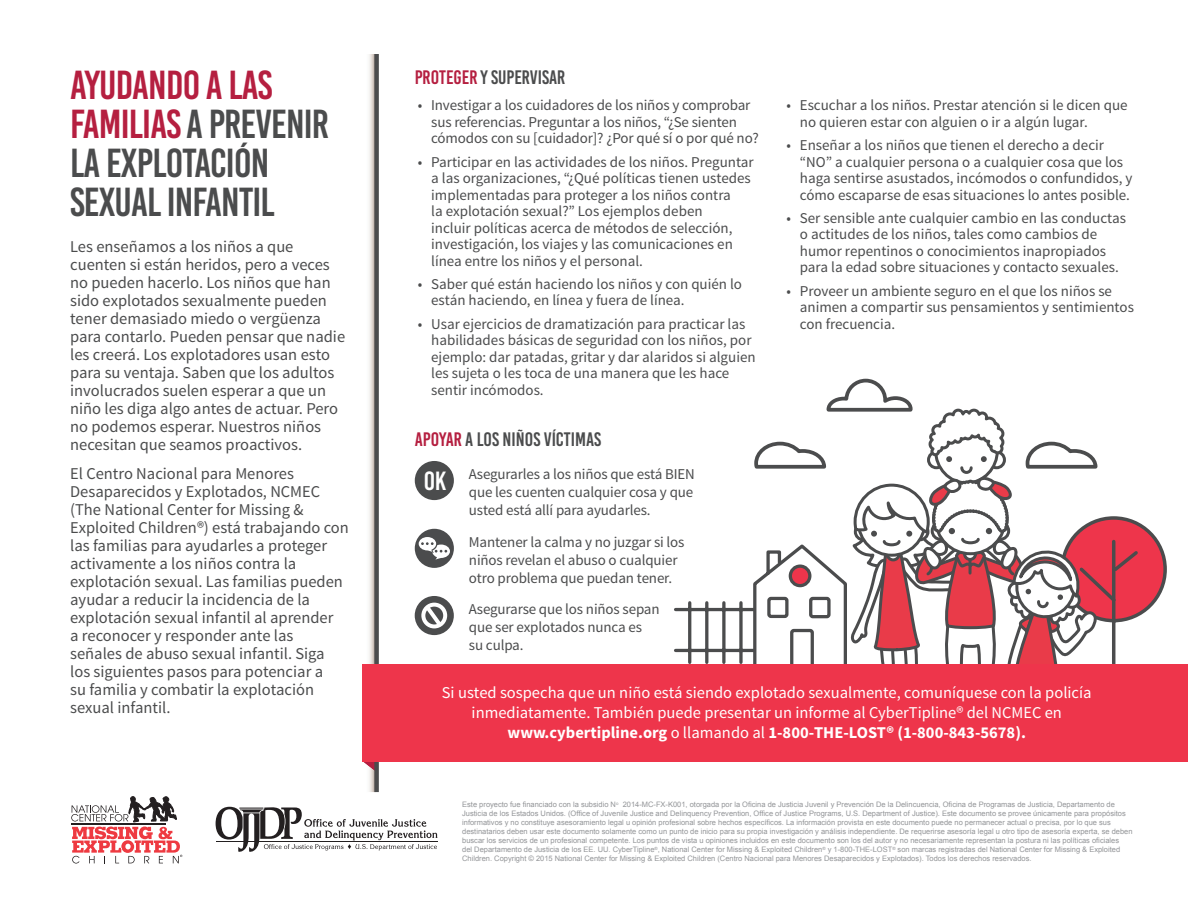
<style>
.page{position:relative;width:1188px;height:918px;background:#fff}
.page>*{position:absolute;margin:0;border:0;box-sizing:border-box;transform-origin:0 0}
.t1{font:40.5px/39px "Bebas Kai";letter-spacing:-.02em;color:#4b4c4d}
.t2{font:26.25px "Bebas Kai";color:#fff}
.t3{font:19.5px "Bebas Kai";color:#4b4c4d}
.t4{font:16.5px/18px "Source Sans Pro";color:#4b4c4d}
.t5{font:16.5px/19.8px "Source Sans Pro";color:#fff;text-align:center}
.t6{font:15px/16.5px "Source Sans Pro";color:#4b4c4d}
.t7{font:7.5px/9px "Arial";color:#939598}
.s1{color:#b51f40}
.s2{font-weight:700}
</style>
<div class="page">
<svg style="left:71px;top:796px;width:111px;height:68px"></svg>
<svg style="left:216px;top:807px;width:222px;height:45px"></svg>
<svg style="left:362px;top:54px;width:12px;height:692px"></svg>
<svg style="left:362px;top:746px;width:12px;height:46px"></svg>
<div style="left:374px;top:54px;width:5px;height:738px;background:#4b4c4d"></div>
<div style="left:415px;top:461px;width:39px;height:39px;background:#4b4c4d;border-radius:50%"></div>
<div style="left:415px;top:529px;width:39px;height:39px;background:#4b4c4d;border-radius:50%"></div>
<svg style="left:419px;top:537px;width:31px;height:23px"></svg>
<div style="left:415px;top:596px;width:39px;height:39px;background:#4b4c4d;border-radius:50%"></div>
<div style="left:421px;top:603px;width:26px;height:25px;border:4px solid #fff;border-radius:50%"></div>
<svg style="left:421px;top:602px;width:25px;height:29px"></svg>
<svg style="left:752px;top:378px;width:417px;height:287px"></svg>
<div style="left:363px;top:665px;width:825px;height:97px;background:#ee354b"></div>
<hr style="left:688px;top:603px;width:3px;height:59px;background:#4b4c4d">
<hr style="left:705px;top:603px;width:3px;height:59px;background:#4b4c4d">
<svg style="left:722px;top:603px;width:4px;height:59px"></svg>
<svg style="left:739px;top:603px;width:4px;height:59px"></svg>
<hr style="left:676px;top:608px;width:78px;height:3px;background:#4b4c4d">
<hr style="left:676px;top:649px;width:78px;height:3px;background:#4b4c4d">
<h1 class="t1" style="left:70px;top:66px;width:260px"><span class="s1">AYUDANDO A LAS<br>FAMILIAS</span> A PREVENIR<br>LA EXPLOTACIÓN<br>SEXUAL INFANTIL</h1>
<p class="t4" style="left:70px;top:238px;width:277px">Les enseñamos a los niños a que cuenten si están heridos, pero a veces no pueden hacerlo. Los niños que han sido explotados sexualmente pueden tener demasiado miedo o vergüenza para contarlo. Pueden pensar que nadie les creerá. Los explotadores usan esto para su ventaja. Saben que los adultos involucrados suelen esperar a que un niño les diga algo antes de actuar. Pero no podemos esperar. Nuestros niños necesitan que seamos proactivos.</p>
<p class="t4" style="left:70px;top:465px;width:280px">El Centro Nacional para Menores Desaparecidos y Explotados, NCMEC (The National Center for Missing &amp; Exploited Children®) está trabajando con las familias para ayudarles a proteger activamente a los niños contra la explotación sexual. Las familias pueden ayudar a reducir la incidencia de la explotación sexual infantil al aprender<br>a reconocer y responder ante las señales de abuso sexual infantil. Siga los siguientes pasos para potenciar a<br>su familia y combatir la explotación sexual infantil.</p>
<h3 class="t3" style="left:415px;top:66px;width:152px"><span class="s1">PROTEGER</span> Y SUPERVISAR</h3>
<p class="t6" style="left:431px;top:97px;width:329px;text-indent:-14px">• Investigar a los cuidadores de los niños y comprobar sus referencias. Preguntar a los niños, “¿Se sienten cómodos con su [cuidador]? ¿Por qué sí o por qué no?</p>
<p class="t6" style="left:431px;top:154px;width:324px;text-indent:-14px">• Participar en las actividades de los niños. Preguntar a las organizaciones, “¿Qué políticas tienen ustedes implementadas para proteger a los niños contra<br>la explotación sexual?” Los ejemplos deben<br>incluir políticas acerca de métodos de selección, investigación, los viajes y las comunicaciones en línea entre los niños y el personal.</p>
<p class="t6" style="left:431px;top:276px;width:312px;text-indent:-14px">• Saber qué están haciendo los niños y con quién lo están haciendo, en línea y fuera de línea.</p>
<p class="t6" style="left:431px;top:316px;width:326px;text-indent:-14px">• Usar ejercicios de dramatización para practicar las habilidades básicas de seguridad con los niños, por ejemplo: dar patadas, gritar y dar alaridos si alguien les sujeta o les toca de una manera que les hace sentir incómodos.</p>
<h3 class="t3" style="left:415px;top:429px;width:188px"><span class="s1">APOYAR</span> A LOS NIÑOS VÍCTIMAS</h3>
<p class="t6" style="left:469px;top:466px;width:227px;line-height:18px;text-align:justify">Asegurarles a los niños que está BIEN que les cuenten cualquier cosa y que usted está allí para ayudarles.</p>
<p class="t6" style="left:469px;top:533px;width:217px;line-height:18px">Mantener la calma y no juzgar si los niños revelan el abuso o cualquier otro problema que puedan tener.</p>
<p class="t6" style="left:469px;top:601px;width:192px;line-height:18px">Asegurarse que los niños sepan que ser explotados nunca es su culpa.</p>
<h2 class="t2" style="left:424px;top:467px;width:24px">OK</h2>
<p class="t6" style="left:800px;top:97px;width:329px;text-indent:-14px">• Escuchar a los niños. Prestar atención si le dicen que no quieren estar con alguien o ir a algún lugar.</p>
<p class="t6" style="left:800px;top:137px;width:334px;text-indent:-14px">• Enseñar a los niños que tienen el derecho a decir “NO” a cualquier persona o a cualquier cosa que los haga sentirse asustados, incómodos o confundidos, y cómo escaparse de esas situaciones lo antes posible.</p>
<p class="t6" style="left:800px;top:210px;width:328px;text-indent:-14px">• Ser sensible ante cualquier cambio en las conductas o actitudes de los niños, tales como cambios de humor repentinos o conocimientos inapropiados para la edad sobre situaciones y contacto sexuales.</p>
<p class="t6" style="left:800px;top:283px;width:336px;text-indent:-14px">• Proveer un ambiente seguro en el que los niños se animen a compartir sus pensamientos y sentimientos con frecuencia.</p>
<p class="t5" style="left:442px;top:683px;width:651px">Si usted sospecha que un niño está siendo explotado sexualmente, comuníquese con la policía inmediatamente. También puede presentar un informe al CyberTipline® del NCMEC en <span class="s2">www.cybertipline.org</span> o llamando al <span class="s2">1-800-THE-LOST® (1-800-843-5678).</span></p>
<p class="t7" style="left:462px;top:800px;width:672px">Este proyecto fue financiado con la subsidio N<sup>o</sup> 2014-MC-FX-K001, otorgada por la Oficina de Justicia Juvenil y Prevención De la Delincuencia, Oficina de Programas de Justicia, Departamento de Justicia de los Estados Unidos. (Office of Juvenile Justice and Delinquency Prevention, Office of Justice Programs, U.S. Department of Justice). Este documento se provee únicamente para propósitos informativos y no constituye asesoramiento legal u opinión profesional sobre hechos específicos. La información provista en este documento puede no permanecer actual o precisa, por lo que sus destinatarios deben usar este documento solamente como un punto de inicio para su propia investigación y análisis independiente. De requerirse asesoría legal u otro tipo de asesoría experta, se deben buscar los servicios de un profesional competente. Los puntos de vista u opiniones incluidos en este documento son los del autor y no necesariamente representan la postura ni las políticas oficiales<br>del Departamento de Justicia de los EE. UU. CyberTipline<sup>®</sup>, National Center for Missing &amp; Exploited Children<sup>®</sup> y 1-800-THE-LOST<sup>®</sup> son marcas registradas del National Center for Missing &amp; Exploited Children. Copyright © 2015 National Center for Missing &amp; Exploited Children (Centro Nacional para Menores Desaparecidos y Explotados). Todos los derechos reservados.</p>
</div>
